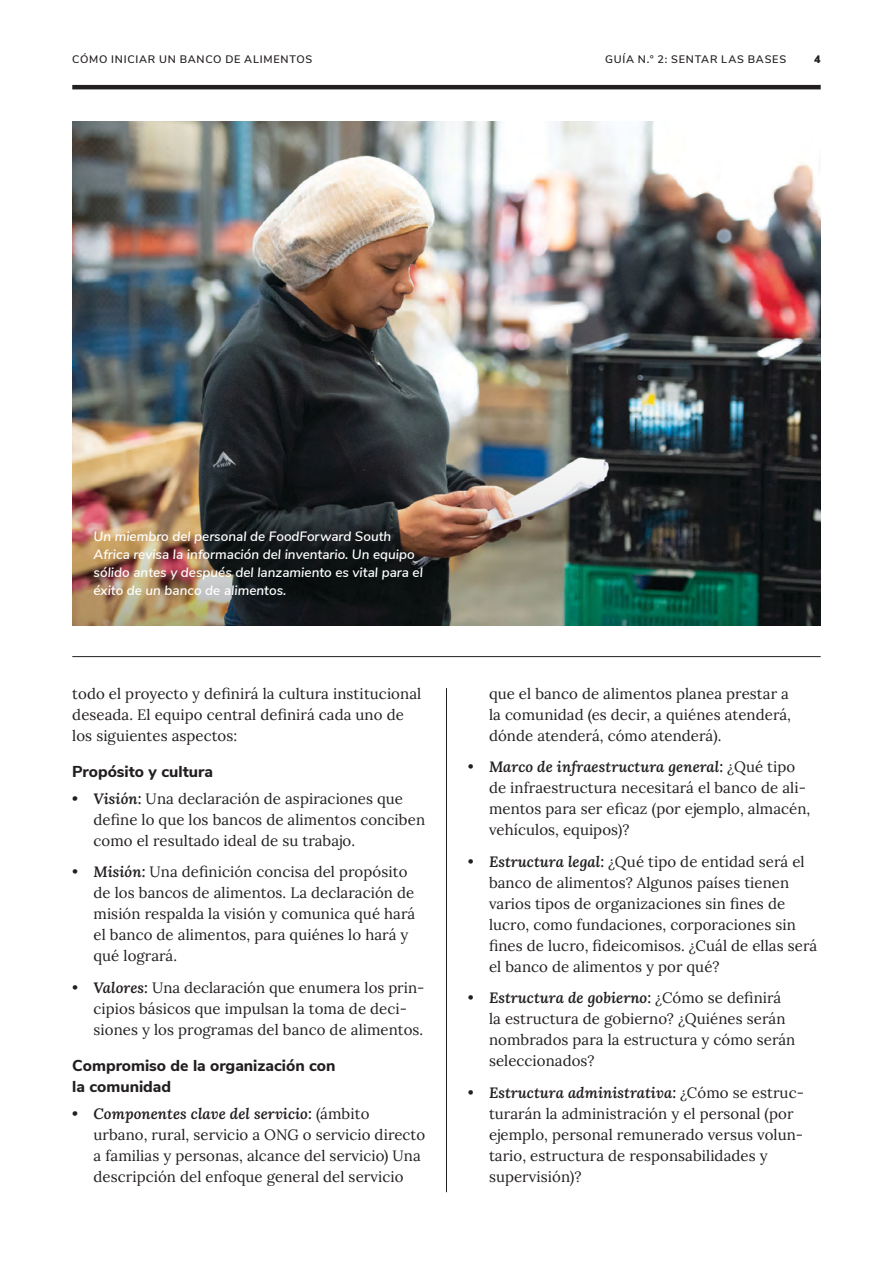
<style>
.page{position:relative;width:893px;height:1263px;background:#fff}
.page>*{position:absolute;margin:0;border:0;box-sizing:border-box;transform-origin:0 0}
.t1{font:800 15.75px/21px "Nunito Sans";color:#231f20}
.t2{font:15px/21px "Lora";letter-spacing:.005em;color:#231f20}
.t3{font:italic 600 13.5px/18px "Nunito Sans";color:#fff}
.t4{font:600 10.8px "Nunito Sans";letter-spacing:.07em;color:#231f20}
.t5{font:900 10.8px "Nunito Sans";color:#231f20}
.s1{font-weight:600;font-style:italic}
</style>
<div class="page">
<hr style="left:72px;top:85px;width:749px;height:4px;background:#231f20">
<img style="left:72px;top:121px;width:749px;height:504px">
<hr style="left:72px;top:656px;width:749px;height:1px;background:#231f20">
<hr style="left:446px;top:688px;width:1px;height:504px;background:#231f20">
<p class="t4" style="left:72px;top:51px;width:242px">CÓMO INICIAR UN BANCO DE ALIMENTOS</p>
<p class="t4" style="left:605px;top:51px;width:183px">GUÍA N.° 2: SENTAR LAS BASES</p>
<p class="t5" style="left:814px;top:51px;width:8px">4</p>
<p class="t3" style="left:94px;top:527px;width:331px">Un miembro del personal de FoodForward South Africa revisa la información del inventario. Un equipo sólido antes y después del lanzamiento es vital para el éxito de un banco de alimentos.</p>
<p class="t2" style="left:72px;top:682px;width:350px">todo el proyecto y definirá la cultura institucional deseada. El equipo central definirá cada uno de los siguientes aspectos:</p>
<p class="t1" style="left:72px;top:760px;width:142px">Propósito y cultura</p>
<p class="t2" style="left:94px;top:787px;width:333px;text-indent:-21px"><span class="s1">• Visión:</span> Una declaración de aspiraciones que define lo que los bancos de alimentos conciben como el resultado ideal de su trabajo.</p>
<p class="t2" style="left:94px;top:860px;width:323px;text-indent:-21px">• <span class="s1">Misión:</span> Una definición concisa del propósito de los bancos de alimentos. La declaración de misión respalda la visión y comunica qué hará el banco de alimentos, para quiénes lo hará y qué logrará.</p>
<p class="t2" style="left:94px;top:976px;width:332px;text-indent:-21px">• <span class="s1">Valores:</span> Una declaración que enumera los prin&shy;cipios básicos que impulsan la toma de deci&shy;siones y los programas del banco de alimentos.</p>
<p class="t1" style="left:72px;top:1054px;width:265px">Compromiso de la organización con la comunidad</p>
<p class="t2" style="left:94px;top:1102px;width:333px;text-indent:-21px"><span class="s1">• Componentes clave del servicio:</span> (ámbito urbano, rural, servicio a ONG o servicio directo a familias y personas, alcance del servicio) Una descripción del enfoque general del servicio</p>
<p class="t2" style="left:489px;top:682px;width:304px">que el banco de alimentos planea prestar a la comunidad (es decir, a quiénes atenderá, dónde atenderá, cómo atenderá).</p>
<p class="t2" style="left:489px;top:755px;width:323px;text-indent:-21px">• <span class="s1">Marco de infraestructura general:</span> ¿Qué tipo de infraestructura necesitará el banco de ali&shy;mentos para ser eficaz (por ejemplo, almacén, vehículos, equipos)?</p>
<p class="t2" style="left:489px;top:850px;width:330px;text-indent:-21px">• <span class="s1">Estructura legal:</span> ¿Qué tipo de entidad será el banco de alimentos? Algunos países tienen varios tipos de organizaciones sin fines de lucro, como fundaciones, corporaciones sin fines de lucro, fideicomisos. ¿Cuál de ellas será el banco de alimentos y por qué?</p>
<p class="t2" style="left:489px;top:986px;width:308px;text-indent:-21px">• <span class="s1">Estructura de gobierno:</span> ¿Cómo se definirá la estructura de gobierno? ¿Quiénes serán nombrados para la estructura y cómo serán seleccionados?</p>
<p class="t2" style="left:489px;top:1081px;width:317px;text-indent:-21px">• <span class="s1">Estructura administrativa:</span> ¿Cómo se estruc&shy;turarán la administración y el personal (por ejemplo, personal remunerado versus volun&shy;tario, estructura de responsabilidades y supervisión)?</p>
</div>
